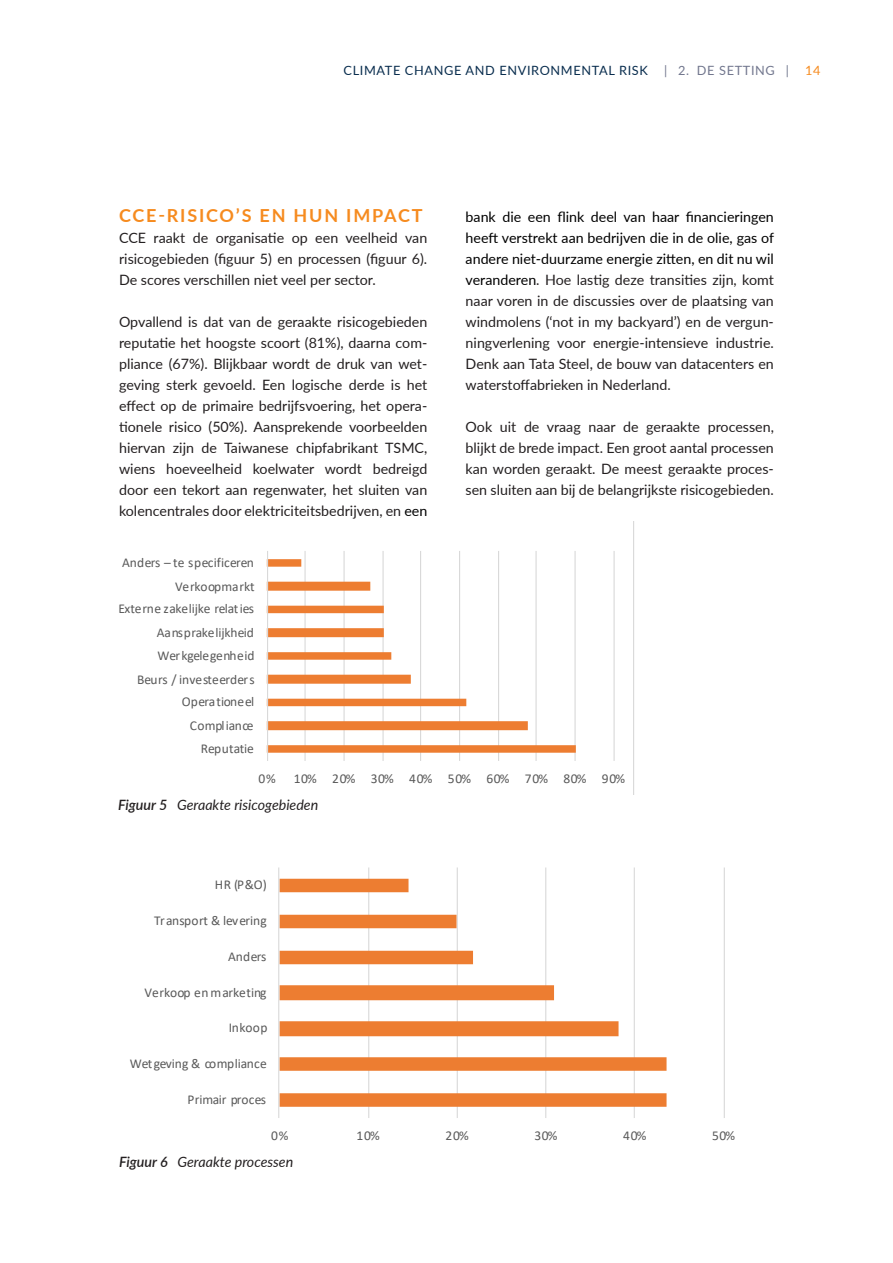
<style>
.page{position:relative;width:893px;height:1263px;background:#fff}
.page>*{position:absolute;margin:0;border:0;box-sizing:border-box;transform-origin:0 0}
._0_plat{font:700 18px "Lato";letter-spacing:.1em;color:#f68b1f}
._0_plat-2{font:14.25px/21px "Lato";color:#231f20;text-align:justify}
._0_plat-3{font:italic 14.25px "Lato";color:#231f20}
.t1{font:13.5px "Calibri";letter-spacing:-.005em;color:#595959}
.t2{font:13.5px "Calibri";letter-spacing:.05em;color:#595959}
._0_plat-4{font:12.75px "Lato";letter-spacing:.05em;color:#092d4e}
._0_plat-5{font:12.75px "Lato";letter-spacing:.05em;color:#72778e}
._0_plat-6{font:12.75px "Lato";color:#f68b1f}
.s1{color:#000}
.s2{font-weight:600}
</style>
<div class="page">
<svg style="left:278px;top:867px;width:447px;height:251px"></svg>
<svg style="left:266px;top:521px;width:368px;height:273px"></svg>
<p class="_0_plat-4" style="left:343px;top:61px;width:306px">CLIMATE CHANGE AND ENVIRONMENTAL RISK</p>
<p class="_0_plat-5" style="left:664px;top:61px;width:126px">| 2. DE SETTING |</p>
<p class="_0_plat-6" style="left:805px;top:61px;width:17px">14</p>
<p class="_0_plat" style="left:119px;top:202px;width:305px">CCE-RISICO’S EN HUN IMPACT</p>
<p class="_0_plat-2" style="left:119px;top:227px;width:310px">CCE raakt de organisatie op een veelheid van risicogebieden (figuur 5) en processen (figuur 6).<br>De scores verschillen niet veel per sector.</p>
<p class="_0_plat-2" style="left:119px;top:311px;width:310px;text-align:left">Opvallend is dat van de geraakte risicogebieden reputatie het hoogste scoort (81%), daarna com&shy;pliance (67%). Blijkbaar wordt de druk van wet&shy;geving sterk gevoeld. Een logische derde is het effect op de primaire bedrijfsvoering, het opera&shy;tionele risico (50%). Aansprekende voorbeelden hiervan zijn de Taiwanese chipfabrikant TSMC, wiens hoeveelheid koelwater wordt bedreigd door een tekort aan regenwater, het sluiten van kolencentrales door elektriciteitsbedrijven, en <span class="s1">een</span></p>
<p class="t1" style="left:122px;top:553px;width:133px">Anders – te specificeren</p>
<p class="t1" style="left:175px;top:577px;width:81px">Verkoopmarkt</p>
<p class="t1" style="left:118px;top:599px;width:137px">Externe zakelijke relaties</p>
<p class="t1" style="left:157px;top:623px;width:99px">Aansprakelijkheid</p>
<p class="t1" style="left:158px;top:646px;width:99px">Werkgelegenheid</p>
<p class="t1" style="left:137px;top:670px;width:119px">Beurs / investeerders</p>
<p class="t1" style="left:182px;top:692px;width:74px">Operationeel</p>
<p class="t1" style="left:190px;top:716px;width:65px">Compliance</p>
<p class="t1" style="left:201px;top:739px;width:55px">Reputatie</p>
<p class="_0_plat-2" style="left:466px;top:206px;width:310px"><span class="s1">bank die een flink deel van haar financieringen heeft verstrekt aan bedrijven die in de olie, gas of andere niet-duurzame energie zitten, en dit nu wil veranderen</span>. Hoe lastig deze transities zijn, komt naar voren in de discussies over de plaatsing van windmolens (‘not in my backyard’) en de vergun&shy;ningverlening voor energie-intensieve industrie.<br>Denk aan Tata Steel, de bouw van datacenters en waterstoffabrieken in Nederland.</p>
<p class="_0_plat-2" style="left:466px;top:416px;width:310px">Ook uit de vraag naar de geraakte processen, blijkt de brede impact. Een groot aantal processen kan worden geraakt. De meest geraakte proces&shy;sen sluiten aan bij de belangrijkste risicogebieden.</p>
<p class="t1" style="left:259px;top:769px;width:19px">0%</p>
<p class="t2" style="left:294px;top:769px;width:333px">10% 20% 30% 40% 50% 60% 70% 80% 90%</p>
<p class="_0_plat-3" style="left:118px;top:795px;width:202px"><span class="s2">Figuur 5</span> Geraakte risicogebieden</p>
<p class="t1" style="left:215px;top:875px;width:54px">HR (P&amp;O)</p>
<p class="t1" style="left:154px;top:911px;width:114px">Transport &amp; levering</p>
<p class="t1" style="left:228px;top:947px;width:40px">Anders</p>
<p class="t1" style="left:145px;top:983px;width:123px">Verkoop en marketing</p>
<p class="t1" style="left:229px;top:1018px;width:40px">Inkoop</p>
<p class="t1" style="left:130px;top:1054px;width:139px">Wetgeving &amp; compliance</p>
<p class="t1" style="left:187px;top:1090px;width:80px">Primair proces</p>
<p class="t1" style="left:271px;top:1126px;width:19px">0%</p>
<p class="t1" style="left:357px;top:1126px;width:25px">10%</p>
<p class="t1" style="left:445px;top:1126px;width:25px">20%</p>
<p class="t1" style="left:534px;top:1126px;width:25px">30%</p>
<p class="t1" style="left:623px;top:1126px;width:25px">40%</p>
<p class="t1" style="left:712px;top:1126px;width:25px">50%</p>
<p class="_0_plat-3" style="left:119px;top:1152px;width:176px"><span class="s2">Figuur 6</span> Geraakte processen</p>
</div>
